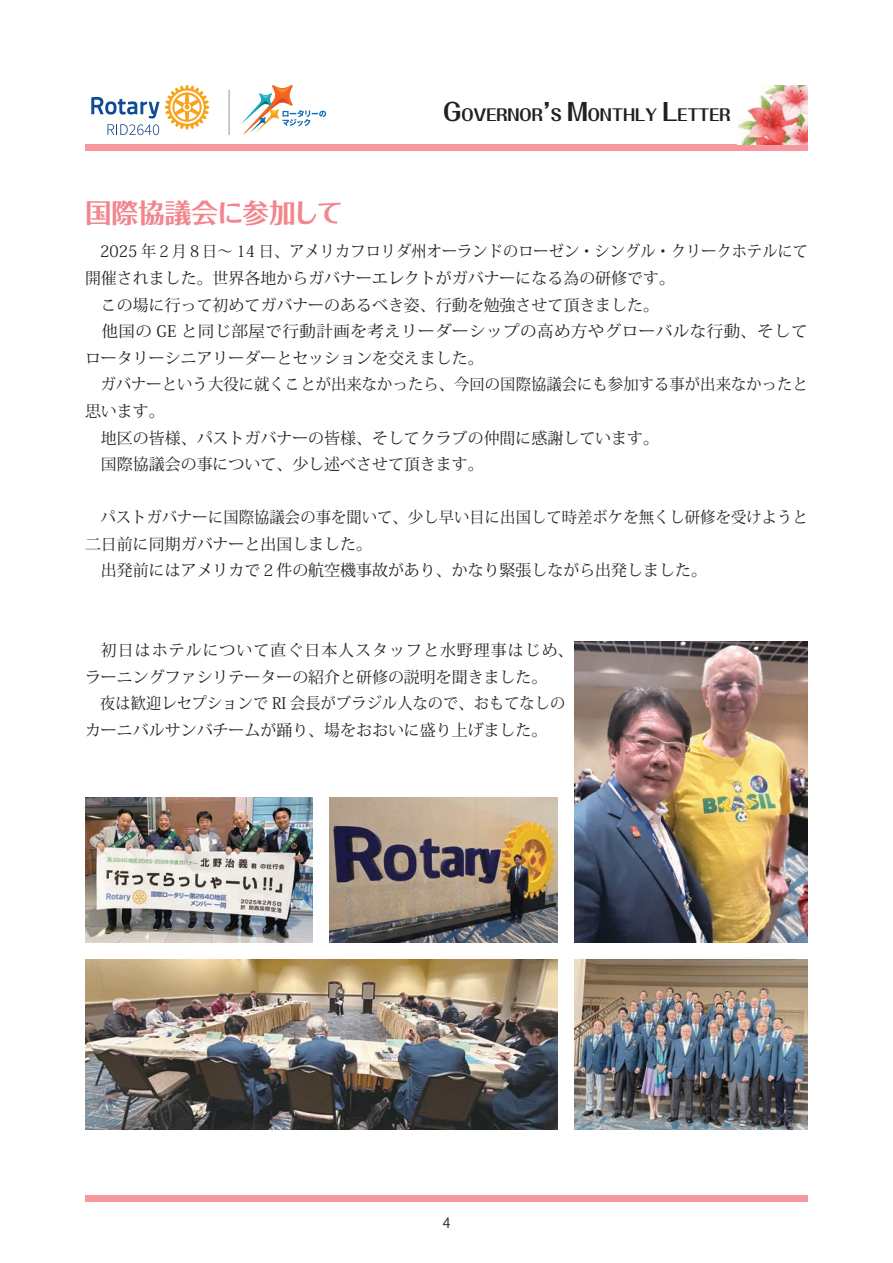
<style>
.page{position:relative;width:893px;height:1263px;background:#fff}
.page>*{position:absolute;margin:0;border:0;box-sizing:border-box;transform-origin:0 0}
.t1{font:700 26.55px "Folk Pro";color:#f3858d}
.t2{font:15.9px/26.5px "Koz Min Pr 6 N";color:#231f20}
.t3{font:15.9px/26.5px "Koz Min Pr 6 N";color:#231f20;scale:.95 1}
.t4{font:15.9px "Koz Min Pr 6 N";color:#231f20;scale:.96 1}
.t5{font:15.9px "Koz Min Pr 6 N";letter-spacing:.025em;color:#231f20;scale:1.04 1}
.t6{font:700 15.9px "Folk Pro";color:#231f20}
.t7{font:13.8px "Koz Go Pr 6 N";color:#231f20}
.s1{font-size:23.85px}
</style>
<div class="page">
<div style="left:85px;top:1195px;width:723px;height:6px;background:#f6989d"></div>
<div style="left:85px;top:145px;width:723px;height:6px;background:#f6989d"></div>
<svg style="left:241px;top:85px;width:85px;height:50px"></svg>
<hr style="left:229px;top:90px;width:1px;height:45px;background:#939598">
<img style="left:737px;top:85px;width:71px;height:60px">
<svg style="left:91px;top:97px;width:68px;height:38px"></svg>
<svg style="left:165px;top:85px;width:44px;height:45px"></svg>
<img style="left:85px;top:797px;width:228px;height:145px">
<img style="left:330px;top:798px;width:227px;height:144px">
<img style="left:85px;top:959px;width:472px;height:170px">
<img style="left:574px;top:959px;width:234px;height:170px">
<img style="left:574px;top:641px;width:234px;height:301px">
<p class="t6" style="left:443px;top:101px;width:289px"><span class="s1">G</span>OVERNOR<span class="s1">ʼ</span>S <span class="s1">M</span>ONTHLY <span class="s1">L</span>ETTER</p>
<h1 class="t1" style="left:85px;top:190px;width:259px">国際協議会に参加して</h1>
<p class="t3" style="left:100px;top:239px;width:747px">2025 年２月８日～ 14 日、アメリカフロリダ州オーランドのローゼン・シングル・クリークホテルにて</p>
<p class="t2" style="left:85px;top:265px;width:591px">開催されました。世界各地からガバナーエレクトがガバナーになる為の研修です。</p>
<p class="t2" style="left:101px;top:292px;width:560px">この場に行って初めてガバナーのあるべき姿、行動を勉強させて頂きました。</p>
<p class="t5" style="left:102px;top:322px;width:680px">他国の GE と同じ部屋で行動計画を考えリーダーシップの高め方やグローバルな行動、そして</p>
<p class="t2" style="left:85px;top:345px;width:400px">ロータリーシニアリーダーとセッションを交えました。</p>
<p class="t4" style="left:100px;top:376px;width:738px">ガバナーという大役に就くことが出来なかったら、今回の国際協議会にも参加する事が出来なかったと</p>
<p class="t2" style="left:85px;top:398px;width:81px">思います。</p>
<p class="t2" style="left:101px;top:425px;width:560px">地区の皆様、パストガバナーの皆様、そしてクラブの仲間に感謝しています。</p>
<p class="t2" style="left:101px;top:451px;width:384px">国際協議会の事について、少し述べさせて頂きます。</p>
<p class="t4" style="left:100px;top:508px;width:738px">パストガバナーに国際協議会の事を聞いて、少し早い目に出国して時差ボケを無くし研修を受けようと</p>
<p class="t2" style="left:85px;top:531px;width:289px">二日前に同期ガバナーと出国しました。</p>
<p class="t2" style="left:101px;top:558px;width:607px">出発前にはアメリカで２件の航空機事故があり、かなり緊張しながら出発しました。</p>
<p class="t2" style="left:85px;top:637px;width:490px;text-indent:16px">初日はホテルについて直ぐ日本人スタッフと水野理事はじめ、ラーニングファシリテーターの紹介と研修の説明を聞きました。</p>
<p class="t3" style="left:85px;top:690px;width:507px;text-indent:15px">夜は歓迎レセプションで RI 会長がブラジル人なので、おもてなしのカーニバルサンバチームが踊り、場をおおいに盛り上げました。</p>
<p class="t7" style="left:443px;top:1215px;width:9px">4</p>
</div>
